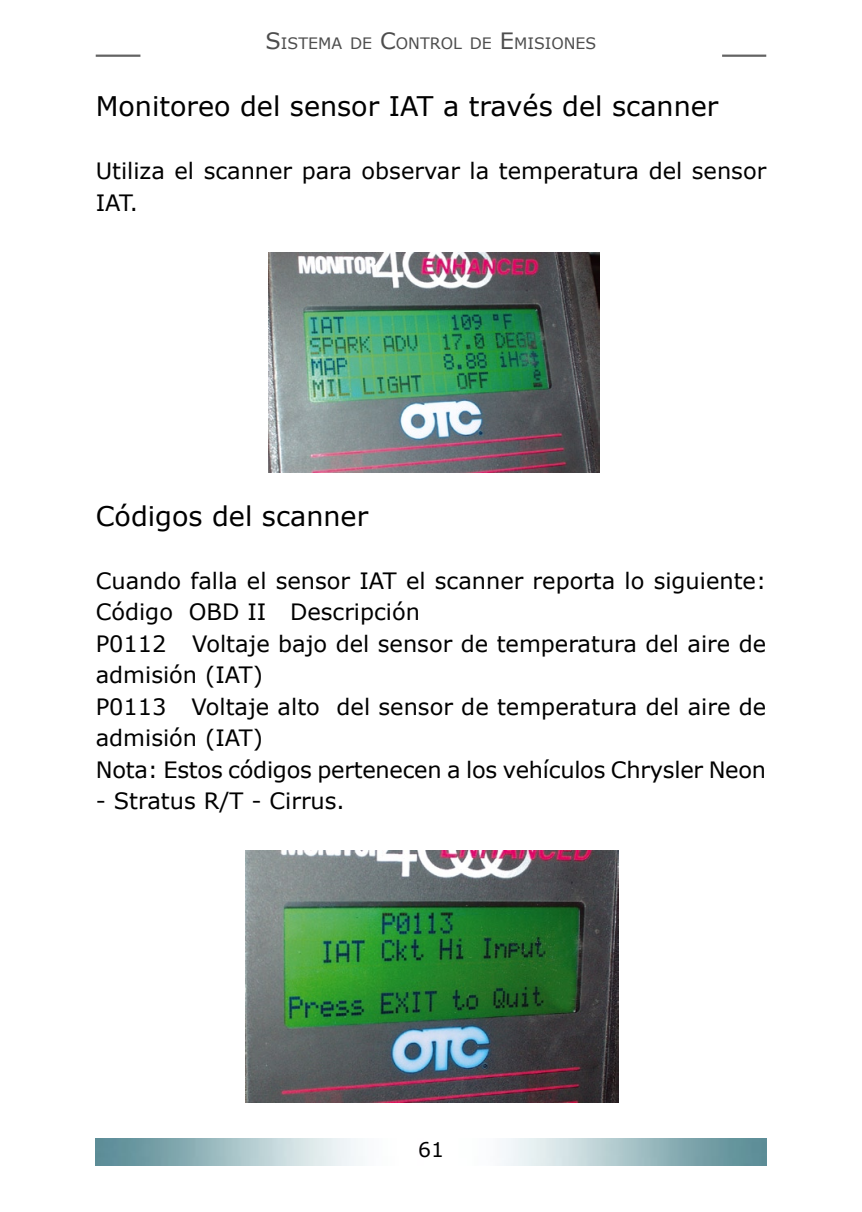
<style>
.page{position:relative;width:862px;height:1212px;background:#fff}
.page>*{position:absolute;margin:0;border:0;box-sizing:border-box;transform-origin:0 0}
.t1{font:27px "Verdana";color:#000}
.t2{font:22.5px/31.5px "Verdana";color:#000}
.t3{font:20.25px "Verdana";color:#000}
.t4{font:15.75px "Verdana";color:#4d4d4d}
.s1{font-size:22.5px}
</style>
<div class="page">
<svg style="left:96px;top:1165px;width:669px;height:1px"></svg>
<img style="left:96px;top:1138px;width:669px;height:27px">
<hr style="left:96px;top:55px;width:44px;height:2px;background:#636363">
<hr style="left:721px;top:55px;width:44px;height:2px;background:#636363">
<img style="left:268px;top:252px;width:331px;height:220px">
<img style="left:245px;top:850px;width:373px;height:252px">
<p class="t4" style="left:265px;top:33px;width:332px"><span class="s1">S</span>ISTEMA DE <span class="s1">C</span>ONTROL DE <span class="s1">E</span>MISIONES</p>
<p class="t1" style="left:96px;top:89px;width:624px">Monitoreo del sensor IAT a través del scanner</p>
<p class="t2" style="left:96px;top:155px;width:671px">Utiliza el scanner para observar la temperatura del sensor<br>IAT.</p>
<p class="t1" style="left:96px;top:499px;width:274px">Códigos del scanner</p>
<p class="t2" style="left:96px;top:564px;width:671px">Cuando falla el sensor IAT el scanner reporta lo siguiente:<br>Código OBD II Descripción<br>P0112 Voltaje bajo del sensor de temperatura del aire de admisión (IAT)<br>P0113 Voltaje alto del sensor de temperatura del aire de admisión (IAT)<br>Nota: Estos códigos pertenecen a los vehículos Chrysler Neon</p>
<p class="t2" style="left:96px;top:785px;width:250px">- Stratus R/T - Cirrus.</p>
<p class="t3" style="left:418px;top:1136px;width:27px">61</p>
</div>
